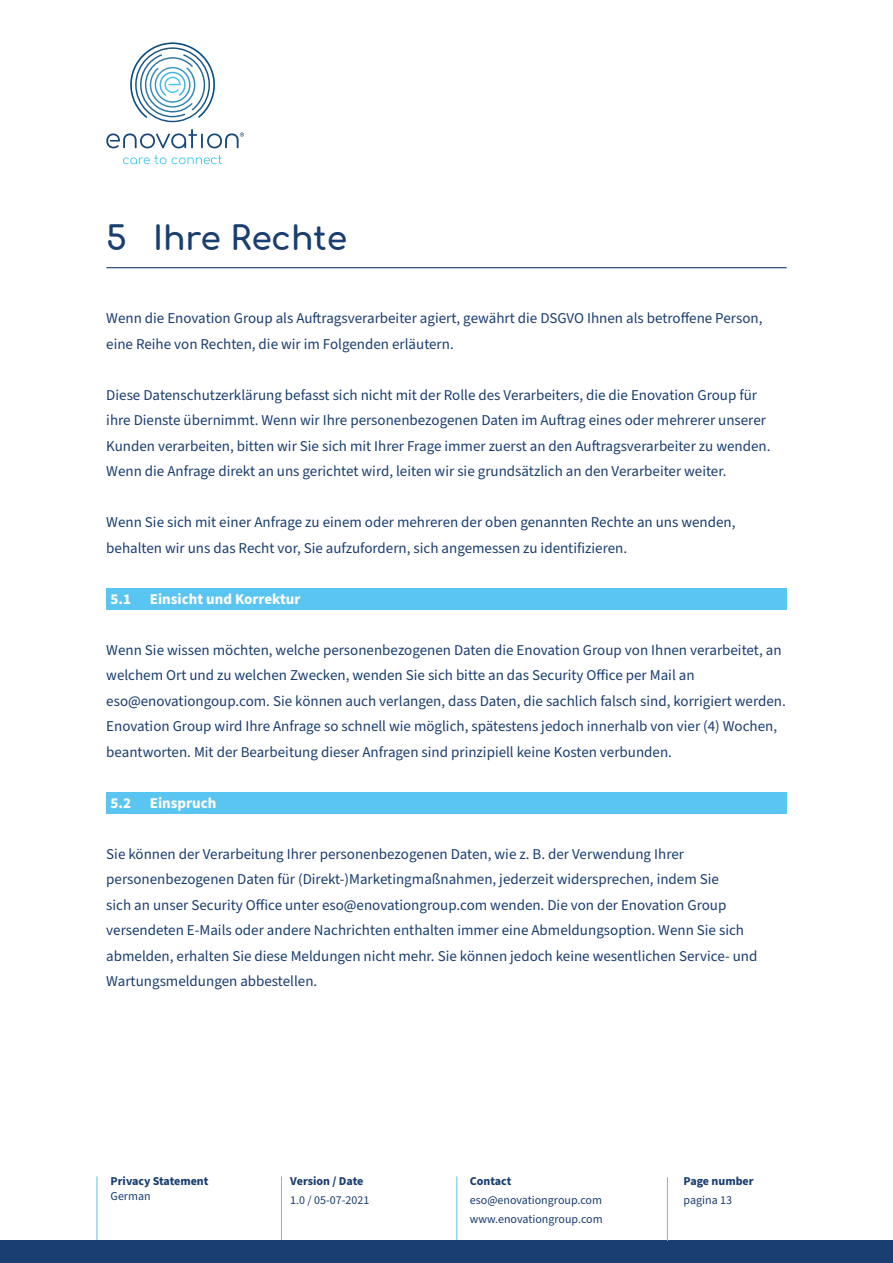
<style>
.page{position:relative;width:893px;height:1263px;background:#fff}
.page>*{position:absolute;margin:0;border:0;box-sizing:border-box;transform-origin:0 0}
.t1{font:700 33px "Comfortaa";color:#1a3e70}
.t2{font:15px/25.5px "Source Sans Pro";color:#1a3e70}
.t3{font:700 15px "Source Sans Pro";color:#fff}
.t4{font:12px/19.2px "Source Sans Pro";color:#1a3e70}
.t5{font:700 12px "Source Sans Pro";color:#1a3e70}
</style>
<div class="page">
<div style="left:0;top:1240px;width:893px;height:23px;background:#1a3e70"></div>
<hr style="left:106px;top:267px;width:681px;height:1px;background:#1a3e70">
<div style="left:106px;top:588px;width:681px;height:22px;background:#5bc5f2"></div>
<div style="left:106px;top:792px;width:681px;height:22px;background:#5bc5f2"></div>
<hr style="left:97px;top:1176px;width:1px;height:64px;background:#5cc4f2">
<hr style="left:281px;top:1176px;width:1px;height:64px;background:#5cc4f2">
<hr style="left:456px;top:1176px;width:1px;height:64px;background:#5cc4f2">
<hr style="left:667px;top:1177px;width:1px;height:64px;background:#5cc4f2">
<svg style="left:130px;top:43px;width:85px;height:79px"></svg>
<svg style="left:106px;top:129px;width:138px;height:19px"></svg>
<svg style="left:123px;top:155px;width:43px;height:9px"></svg>
<svg style="left:172px;top:155px;width:50px;height:9px"></svg>
<h1 class="t1" style="left:106px;top:208px;width:242px">5 Ihre Rechte</h1>
<p class="t2" style="left:106px;top:306px;width:658px">Wenn die Enovation Group als Auftragsverarbeiter agiert, gewährt die DSGVO Ihnen als betroffene Person, eine Reihe von Rechten, die wir im Folgenden erläutern.</p>
<p class="t2" style="left:106px;top:382px;width:666px">Diese Datenschutzerklärung befasst sich nicht mit der Rolle des Verarbeiters, die die Enovation Group für ihre Dienste übernimmt. Wenn wir Ihre personenbezogenen Daten im Auftrag eines oder mehrerer unserer Kunden verarbeiten, bitten wir Sie sich mit Ihrer Frage immer zuerst an den Auftragsverarbeiter zu wenden.<br>Wenn die Anfrage direkt an uns gerichtet wird, leiten wir sie grundsätzlich an den Verarbeiter weiter.</p>
<p class="t2" style="left:106px;top:510px;width:631px">Wenn Sie sich mit einer Anfrage zu einem oder mehreren der oben genannten Rechte an uns wenden, behalten wir uns das Recht vor, Sie aufzufordern, sich angemessen zu identifizieren.</p>
<p class="t3" style="left:111px;top:588px;width:191px">5.1 Einsicht und Korrektur</p>
<p class="t2" style="left:106px;top:637px;width:681px">Wenn Sie wissen möchten, welche personenbezogenen Daten die Enovation Group von Ihnen verarbeitet, an welchem Ort und zu welchen Zwecken, wenden Sie sich bitte an das Security Office per Mail an eso@enovationgoup.com. Sie können auch verlangen, dass Daten, die sachlich falsch sind, korrigiert werden.<br>Enovation Group wird Ihre Anfrage so schnell wie möglich, spätestens jedoch innerhalb von vier (4) Wochen, beantworten. Mit der Bearbeitung dieser Anfragen sind prinzipiell keine Kosten verbunden.</p>
<p class="t3" style="left:111px;top:792px;width:107px">5.2 Einspruch</p>
<p class="t2" style="left:106px;top:841px;width:652px">Sie können der Verarbeitung Ihrer personenbezogenen Daten, wie z. B. der Verwendung Ihrer personenbezogenen Daten für (Direkt-)Marketingmaßnahmen, jederzeit widersprechen, indem Sie<br>sich an unser Security Office unter eso@enovationgroup.com wenden. Die von der Enovation Group versendeten E-Mails oder andere Nachrichten enthalten immer eine Abmeldungsoption. Wenn Sie sich abmelden, erhalten Sie diese Meldungen nicht mehr. Sie können jedoch keine wesentlichen Service- und Wartungsmeldungen abbestellen.</p>
<p class="t5" style="left:111px;top:1172px;width:99px">Privacy Statement</p>
<p class="t4" style="left:111px;top:1186px;width:42px">German</p>
<p class="t5" style="left:290px;top:1172px;width:75px">Version / Date</p>
<p class="t4" style="left:290px;top:1191px;width:81px">1.0 / 05-07-2021</p>
<p class="t5" style="left:470px;top:1172px;width:43px">Contact</p>
<p class="t4" style="left:470px;top:1191px;width:134px">eso@enovationgroup.com www.enovationgroup.com</p>
<p class="t5" style="left:684px;top:1172px;width:72px">Page number</p>
<p class="t4" style="left:684px;top:1191px;width:50px">pagina 13</p>
</div>
